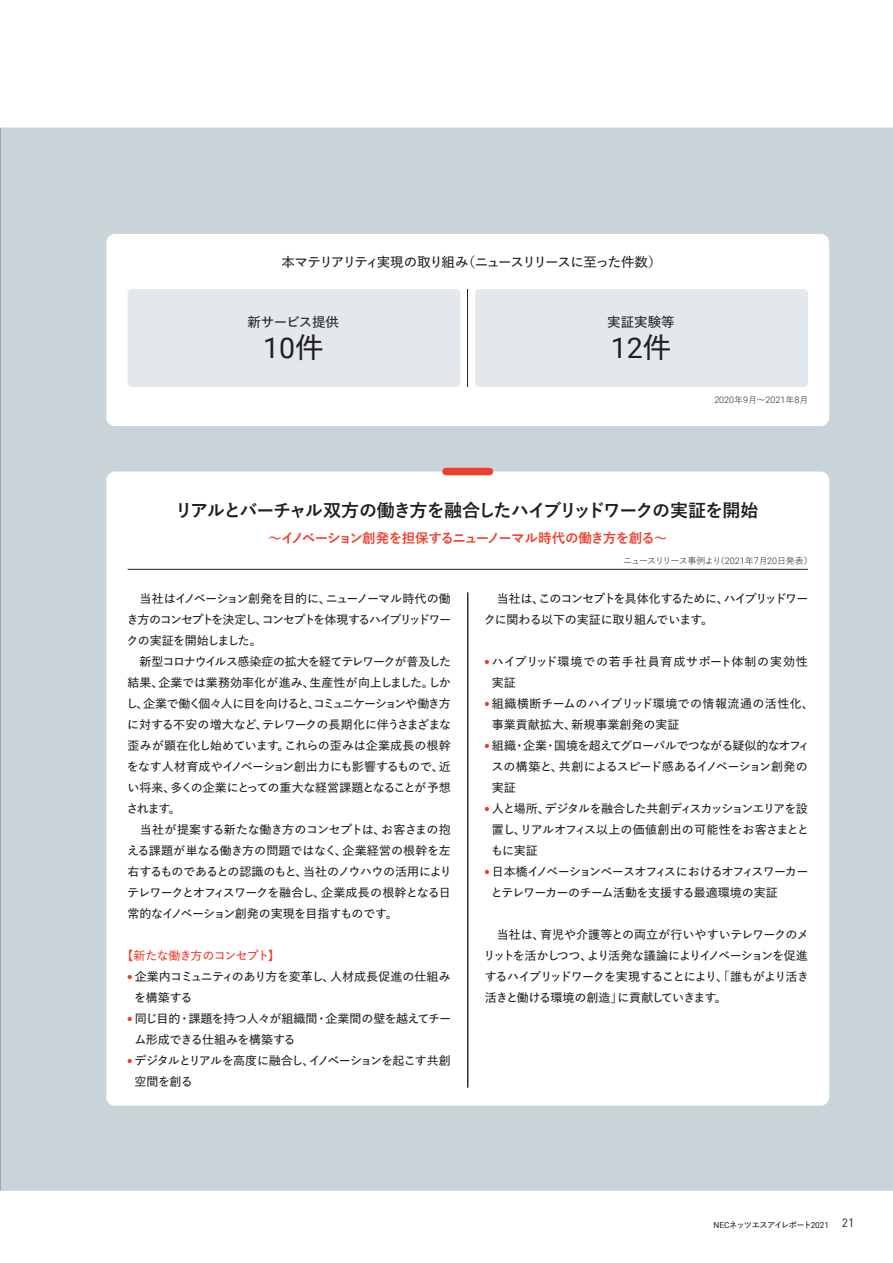
<style>
.page{position:relative;width:893px;height:1263px;background:#fff}
.page>*{position:absolute;margin:0;border:0;box-sizing:border-box;transform-origin:0 0}
._03-本文{font:28.5px "Roboto";color:#231f20}
._03-本文-2{font:700 18px "Yu Go Pr 6 N";letter-spacing:-.075em;color:#231f20}
._03-本文-3{font:700 13.5px "Yu Go Pr 6 N";letter-spacing:-.07em;color:#ef3e2e}
._03-本文-4{font:600 13.5px "Yu Go Pr 6 N";letter-spacing:-.095em;color:#231f20}
._03-本文-5{font:600 13.5px "Yu Go Pr 6 N";letter-spacing:-.045em;color:#231f20}
.価値提供の取組_01{font:600 12px/21px "Yu Go Pr 6 N";letter-spacing:-.05em;color:#231f20;text-align:justify}
.価値提供の取組_01-2{font:600 12px/21px "Yu Go Pr 6 N";color:#231f20}
.価値提供の取組_01-3{font:600 12px/21px "Yu Go Pr 6 N";letter-spacing:-.005em;color:#231f20}
.価値提供の取組_01-4{font:600 12px/21px "Yu Go Pr 6 N";letter-spacing:.065em;color:#231f20}
.価値提供の取組_01-5{font:600 12px "Yu Go Pr 6 N";letter-spacing:-.06em;color:#ef3e2e}
.本文中{font:9px "Yu Go Pr 6 N";letter-spacing:-.085em;color:#231f20}
._03-本文-6{font:300 9px "Roboto";color:#231f20}
.t1{font:600 8.25px "Yu Go Pr 6 N";letter-spacing:-.1em;color:#231f20}
.s1{font-family:"Yu Go Pr 6 N";font-weight:600}
.s2{font-family:"Yu Go Pr 6 N";font-weight:400}
.s3{font-family:"Roboto";font-weight:300}
.s4{font-family:"Roboto";font-weight:400}
.s5{font-family:"DIN Pro";font-weight:400;font-size:12px}
</style>
<div class="page">
<div style="left:0;top:128px;width:893px;height:1063px;background:#c9d4d9"></div>
<div style="left:106px;top:234px;width:723px;height:192px;background:#fff;border-radius:9px"></div>
<div style="left:106px;top:471px;width:723px;height:635px;background:#fff;border-radius:9px"></div>
<svg style="left:128px;top:975px;width:4px;height:4px"></svg>
<svg style="left:128px;top:1017px;width:4px;height:4px"></svg>
<svg style="left:128px;top:1059px;width:4px;height:4px"></svg>
<svg style="left:485px;top:660px;width:4px;height:4px"></svg>
<svg style="left:485px;top:702px;width:4px;height:4px"></svg>
<svg style="left:485px;top:744px;width:4px;height:4px"></svg>
<svg style="left:485px;top:807px;width:4px;height:4px"></svg>
<svg style="left:485px;top:870px;width:4px;height:4px"></svg>
<hr style="left:467px;top:592px;width:1px;height:495px;background:#231f20">
<hr style="left:128px;top:569px;width:680px;height:1px;background:#231f20">
<div style="left:446px;top:468px;width:43px;height:7px;background:#ef3e2e"></div>
<div style="left:128px;top:289px;width:332px;height:98px;background:#e2e8eb;border-radius:4px"></div>
<div style="left:475px;top:289px;width:333px;height:98px;background:#e2e8eb;border-radius:4px"></div>
<hr style="left:467px;top:289px;width:1px;height:98px;background:#231f20">
<p class="_03-本文-4" style="left:281px;top:249px;width:382px">本マテリアリティ実現の取り組み（ニュースリリースに至った件数）</p>
<p class="_03-本文-5" style="left:248px;top:309px;width:93px">新サービス提供</p>
<p class="_03-本文" style="left:263px;top:328px;width:62px">10<span class="s1">件</span></p>
<p class="_03-本文-5" style="left:607px;top:309px;width:69px">実証実験等</p>
<p class="_03-本文" style="left:611px;top:328px;width:62px">12<span class="s1">件</span></p>
<p class="_03-本文-6" style="left:714px;top:393px;width:96px">2020<span class="s2">年</span>9<span class="s2">月～</span>2021<span class="s2">年</span>8<span class="s2">月</span></p>
<p class="_03-本文-2" style="left:175px;top:500px;width:585px">リアルとバーチャル双方の働き方を融合したハイブリッドワークの実証を開始</p>
<p class="_03-本文-3" style="left:268px;top:530px;width:401px">～イノベーション創発を担保するニューノーマル時代の働き方を創る～</p>
<p class="価値提供の取組_01" style="left:127px;top:587px;width:326px">　当社はイノベーション創発を目的に、ニューノーマル時代の働き方のコンセプトを決定し、コンセプトを体現するハイブリッドワークの実証を開始しました。</p>
<p class="価値提供の取組_01" style="left:126px;top:650px;width:327px">　新型コロナウイルス感染症の拡大を経てテレワークが普及した結果、企業では業務効率化が進み、生産性が向上しました。しかし、企業で働く個々人に目を向けると、コミュニケーションや働き方に対する不安の増大など、テレワークの長期化に伴うさまざまな歪みが顕在化し始めています。これらの歪みは企業成長の根幹をなす人材育成やイノベーション創出力にも影響するもので、近い将来、多くの企業にとっての重大な経営課題となることが予想されます。</p>
<p class="価値提供の取組_01" style="left:127px;top:818px;width:326px">　当社が提案する新たな働き方のコンセプトは、お客さまの抱える課題が単なる働き方の問題ではなく、企業経営の根幹を左右するものであるとの認識のもと、当社のノウハウの活用によりテレワークとオフィスワークを融合し、企業成長の根幹となる日常的なイノベーション創発の実現を目指すものです。</p>
<p class="価値提供の取組_01-5" style="left:122px;top:944px;width:160px">【新たな働き方のコンセプト】</p>
<p class="価値提供の取組_01-3" style="left:134px;top:965px;width:318px">企業内コミュニティのあり方を変革し、人材成長促進の仕組みを構築する</p>
<p class="価値提供の取組_01" style="left:134px;top:1007px;width:318px">同じ目的・課題を持つ人々が組織間・企業間の壁を越えてチーム形成できる仕組みを構築する</p>
<p class="価値提供の取組_01" style="left:135px;top:1049px;width:318px">デジタルとリアルを高度に融合し、イノベーションを起こす共創空間を創る</p>
<p class="本文中" style="left:623px;top:552px;width:191px">ニュースリリース事例より（<span class="s3">2021</span>年<span class="s3">7</span>月<span class="s3">20</span>日発表）</p>
<p class="価値提供の取組_01" style="left:484px;top:587px;width:326px">　当社は、このコンセプトを具体化するために、ハイブリッドワークに関わる以下の実証に取り組んでいます。</p>
<p class="価値提供の取組_01-4" style="left:492px;top:650px;width:317px">ハイブリッド環境での若手社員育成サポート体制の実効性実証</p>
<p class="価値提供の取組_01-2" style="left:492px;top:692px;width:323px">組織横断チームのハイブリッド環境での情報流通の活性化、事業貢献拡大、新規事業創発の実証</p>
<p class="価値提供の取組_01" style="left:491px;top:734px;width:320px;text-align:left">組織・企業・国境を超えてグローバルでつながる疑似的なオフィスの構築と、共創によるスピード感あるイノベーション創発の実証</p>
<p class="価値提供の取組_01" style="left:491px;top:797px;width:320px">人と場所、デジタルを融合した共創ディスカッションエリアを設置し、リアルオフィス以上の価値創出の可能性をお客さまとともに実証</p>
<p class="価値提供の取組_01" style="left:491px;top:860px;width:319px">日本橋イノベーションベースオフィスにおけるオフィスワーカーとテレワーカーのチーム活動を支援する最適環境の実証</p>
<p class="価値提供の取組_01" style="left:484px;top:923px;width:327px">　当社は、育児や介護等との両立が行いやすいテレワークのメリットを活かしつつ、より活発な議論によりイノベーションを促進するハイブリッドワークを実現することにより、「誰もがより活き活きと働ける環境の創造」に貢献していきます。</p>
<p class="t1" style="left:713px;top:1217px;width:143px"><span class="s4">NEC</span>ネッツエスアイレポート<span class="s4">2021</span> <span class="s5">21</span></p>
</div>
